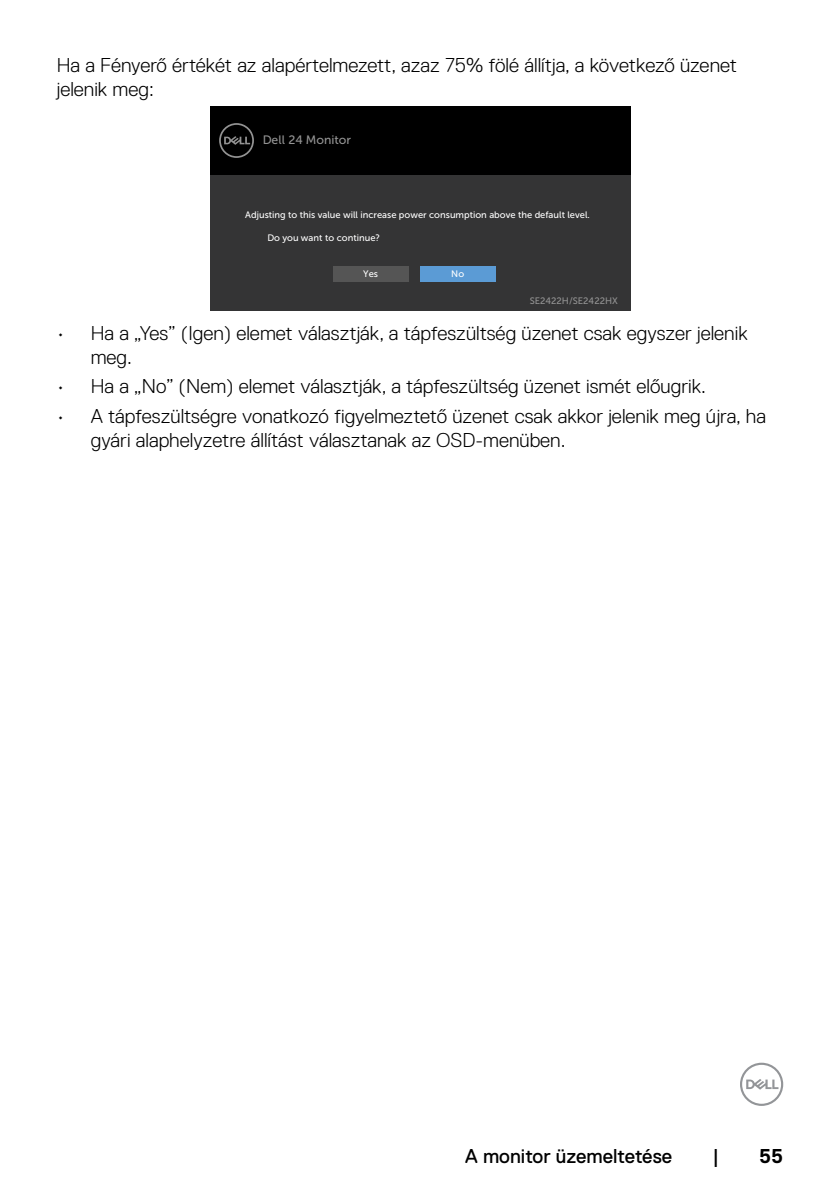
<style>
.page{position:relative;width:840px;height:1191px;background:#fff}
.page>*{position:absolute;margin:0;border:0;box-sizing:border-box;transform-origin:0 0}
.t1{font:300 20px/24px "Dell Replica";color:#000}
.t2{font:20px "Dell Replica";color:#000}
.t3{font:700 20px "Dell Replica";color:#000}
.t4{font:12.2px "Museo Sans For Dell 500";color:#939393}
.t5{font:9.4px "Museo Sans For Dell 500";color:#fff}
.t6{font:9.4px "Museo Sans For Dell 500";color:#939393}
</style>
<div class="page">
<svg style="left:740px;top:1062px;width:42px;height:44px"></svg>
<div style="left:210px;top:106px;width:420px;height:69px;background:#000"></div>
<svg style="left:219px;top:123px;width:35px;height:35px"></svg>
<div style="left:210px;top:175px;width:420px;height:135px;background:#343435"></div>
<div style="left:420px;top:266px;width:75px;height:15px;background:#5b9bd5"></div>
<div style="left:333px;top:266px;width:75px;height:15px;background:#555"></div>
<p class="t1" style="left:57px;top:53px;width:681px">Ha a Fényerő értékét az alapértelmezett, azaz 75% fölé állítja, a következő üzenet jelenik meg:</p>
<p class="t4" style="left:263px;top:133px;width:90px">Dell 24 Monitor</p>
<p class="t5" style="left:245px;top:209px;width:346px">Adjusting to this value will increase power consumption above the default level.</p>
<p class="t5" style="left:267px;top:232px;width:114px">Do you want to continue?</p>
<p class="t5" style="left:363px;top:268px;width:16px">Yes</p>
<p class="t5" style="left:451px;top:268px;width:14px">No</p>
<p class="t6" style="left:529px;top:296px;width:90px">SE2422H/SE2422HX</p>
<p class="t1" style="left:91px;top:321px;width:658px;text-indent:-34px">• Ha a „Yes” (Igen) elemet választják, a tápfeszültség üzenet csak egyszer jelenik meg.</p>
<p class="t1" style="left:57px;top:374px;width:650px">• Ha a „No” (Nem) elemet választják, a tápfeszültség üzenet ismét előugrik.</p>
<p class="t1" style="left:91px;top:404px;width:676px;text-indent:-34px">• A tápfeszültségre vonatkozó figyelmeztető üzenet csak akkor jelenik meg újra, ha gyári alaphelyzetre állítást választanak az OSD-menüben.</p>
<p class="t2" style="left:465px;top:1144px;width:208px">A monitor üzemeltetése</p>
<p class="t2" style="left:712px;top:1144px;width:8px">|</p>
<p class="t3" style="left:758px;top:1144px;width:25px">55</p>
</div>
